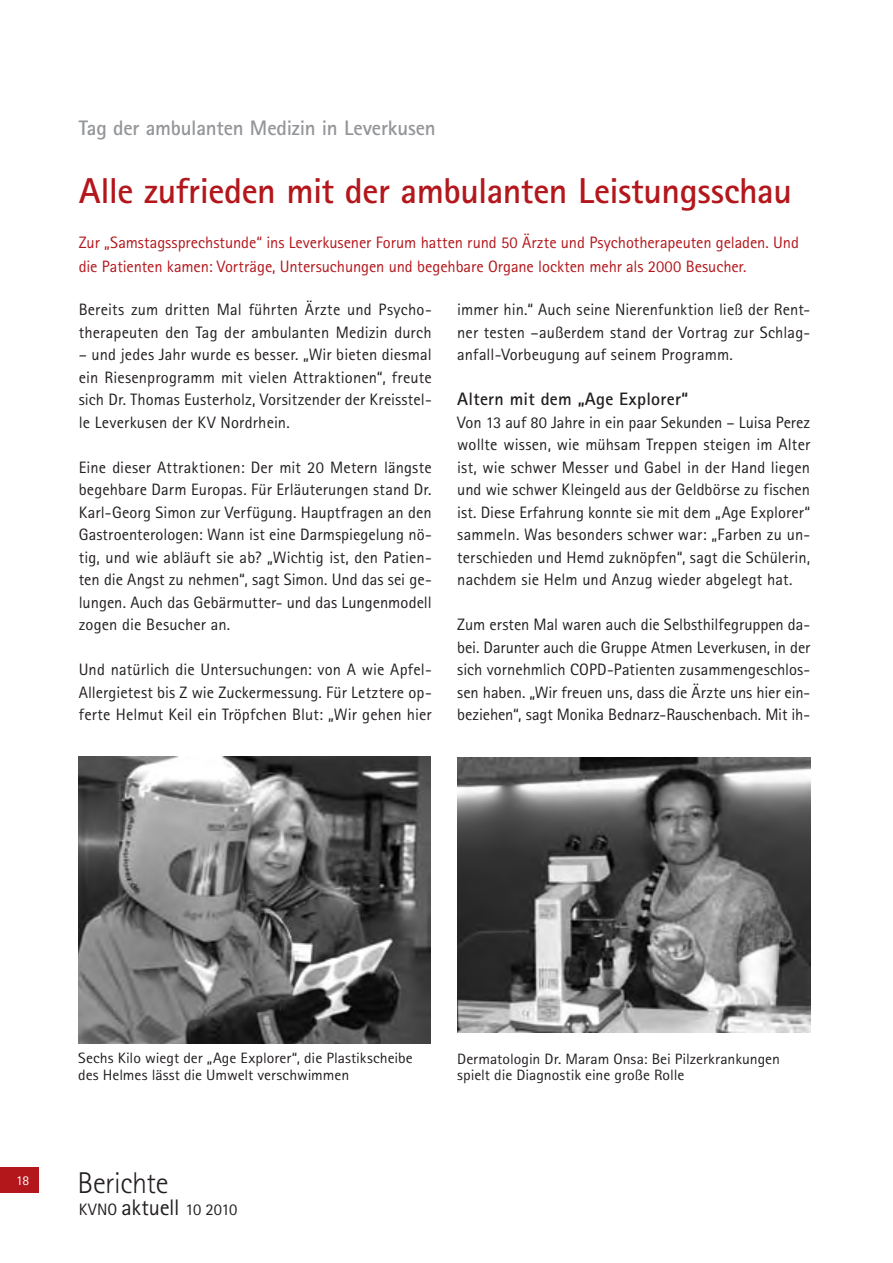
<style>
.page{position:relative;width:893px;height:1263px;background:#fff}
.page>*{position:absolute;margin:0;border:0;box-sizing:border-box;transform-origin:0 0}
.t1{font:700 36px "Agfa Rotis Sans Serif";letter-spacing:-.015em;color:#b3171c}
.t2{font:300 30px "Agfa Rotis Sans Serif";letter-spacing:-.015em;color:#231f20}
.t3{font:700 21px "Agfa Rotis Sans Serif";letter-spacing:-.01em;color:#939598}
.t4{font:700 18px "Agfa Rotis Sans Serif";letter-spacing:.015em;color:#231f20}
.t5{font:16.5px/22.5px "Agfa Rotis Sans Serif";letter-spacing:.005em;color:#231f20;text-align:justify}
.t6{font:16.5px/24px "Agfa Rotis Sans Serif";letter-spacing:-.005em;color:#b3171c}
.t7{font:15px/16.5px "Agfa Rotis Sans Serif";letter-spacing:-.005em;color:#231f20;scale:1.05 1}
.t8{font:13.5px "Agfa Rotis Sans Serif";color:#fff}
.s1{color:#fff}
.s2{font-size:22.5px}
</style>
<div class="page">
<img style="left:79px;top:756px;width:352px;height:287px">
<img style="left:457px;top:758px;width:353px;height:275px">
<div style="left:0;top:1167px;width:38px;height:26px;background:#b3171c"></div>
<p class="t3" style="left:79px;top:115px;width:364px">Tag der ambulanten Medizin in Leverkusen<span class="s1">:</span></p>
<h1 class="t1" style="left:79px;top:168px;width:715px">Alle zufrieden mit der ambulanten Leistungsschau</h1>
<p class="t6" style="left:79px;top:230px;width:722px">Zur „Samstagssprechstunde“ ins Leverkusener Forum hatten rund 50 Ärzte und Psychotherapeuten geladen. Und die Patienten kamen: Vorträge, Untersuchungen und begehbare Organe lockten mehr als 2000 Besucher.</p>
<p class="t5" style="left:79px;top:298px;width:354px">Bereits zum dritten Mal führten Ärzte und Psycho&shy;therapeuten den Tag der ambulanten Medizin durch</p>
<p class="t5" style="left:79px;top:343px;width:354px">– und jedes Jahr wurde es besser. „Wir bieten diesmal ein Riesenprogramm mit vielen Attraktionen“, freute sich Dr. Thomas Eusterholz, Vorsitzender der Kreisstel&shy;le Leverkusen der KV Nordrhein.</p>
<p class="t5" style="left:79px;top:456px;width:354px">Eine dieser Attraktionen: Der mit 20 Metern längste begehbare Darm Europas. Für Erläuterungen stand Dr.<br>Karl-Georg Simon zur Verfügung. Hauptfragen an den Gastroenterologen: Wann ist eine Darmspiegelung nö&shy;tig, und wie abläuft sie ab? „Wichtig ist, den Patien&shy;ten die Angst zu nehmen“, sagt Simon. Und das sei ge&shy;lungen. Auch das Gebärmutter- und das Lungenmodell zogen die Besucher an.</p>
<p class="t5" style="left:79px;top:658px;width:354px">Und natürlich die Untersuchungen: von A wie Apfel-Allergietest bis Z wie Zuckermessung. Für Letztere op&shy;ferte Helmut Keil ein Tröpfchen Blut: „Wir gehen hier</p>
<p class="t5" style="left:457px;top:298px;width:354px">immer hin.“ Auch seine Nierenfunktion ließ der Rent&shy;ner testen –außerdem stand der Vortrag zur Schlag&shy;anfall-Vorbeugung auf seinem Programm.</p>
<p class="t4" style="left:457px;top:388px;width:232px">Altern mit dem „Age Explorer“</p>
<p class="t5" style="left:457px;top:411px;width:355px">Von 13 auf 80 Jahre in ein paar Sekunden – Luisa Perez wollte wissen, wie mühsam Treppen steigen im Alter ist, wie schwer Messer und Gabel in der Hand liegen und wie schwer Kleingeld aus der Geldbörse zu fischen ist. Diese Erfahrung konnte sie mit dem „Age Explorer“ sammeln. Was besonders schwer war: „Farben zu un&shy;terschieden und Hemd zuknöpfen“, sagt die Schülerin, nachdem sie Helm und Anzug wieder abgelegt hat.</p>
<p class="t5" style="left:457px;top:613px;width:355px">Zum ersten Mal waren auch die Selbsthilfegruppen da&shy;bei. Darunter auch die Gruppe Atmen Leverkusen, in der sich vornehmlich COPD-Patienten zusammengeschlos&shy;sen haben. „Wir freuen uns, dass die Ärzte uns hier ein&shy;beziehen“, sagt Monika Bednarz-Rauschenbach. Mit ih-</p>
<p class="t8" style="left:16px;top:1172px;width:15px">18</p>
<p class="t7" style="left:78px;top:1050px;width:320px">Sechs Kilo wiegt der „Age Explorer“, die Plastikscheibe des Helmes lässt die Umwelt verschwimmen</p>
<p class="t7" style="left:457px;top:1050px;width:309px">Dermatologin Dr. Maram Onsa: Bei Pilzerkrankungen spielt die Diagnostik eine große Rolle</p>
<h2 class="t2" style="left:78px;top:1165px;width:93px">Berichte</h2>
<p class="t5" style="left:79px;top:1198px;width:160px">KVNO <span class="s2">aktuell</span> 10 2010</p>
</div>
